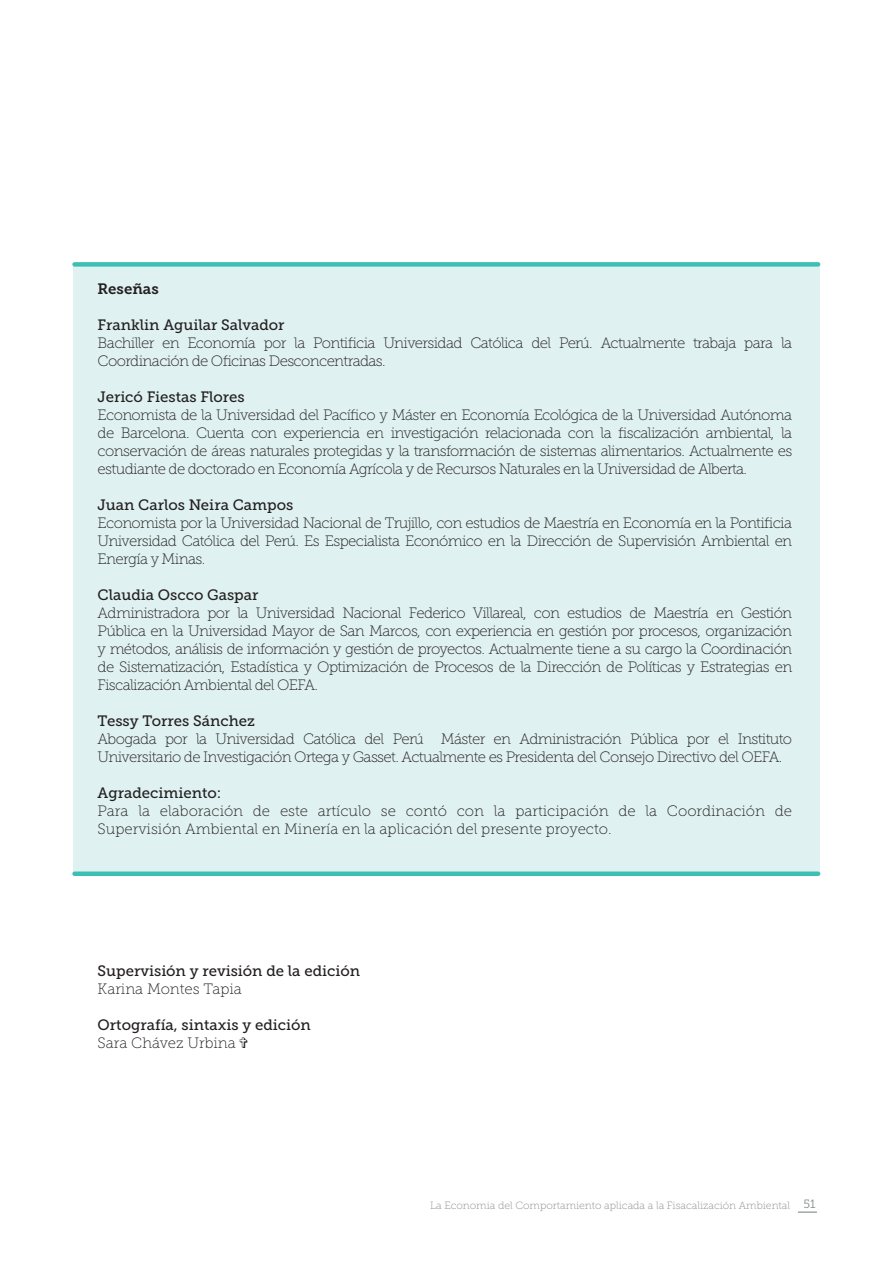
<style>
.page{position:relative;width:893px;height:1263px;background:#fff}
.page>*{position:absolute;margin:0;border:0;box-sizing:border-box;transform-origin:0 0}
.t1{font:15px/18px "Museo Slab 100";letter-spacing:-.04em;color:#231f20;text-align:justify}
.t2{font:15px "Museo Slab 500";color:#231f20}
.t3{font:15px/18px "Museo Slab 100";color:#231f20}
.t4{font:15px "Museo Slab 700";color:#231f20}
.t5{font:10.5px "Museo Slab 100";color:#87898c}
.s1{font-family:"Museo Slab 300";font-size:12px;color:#858889}
</style>
<div class="page">
<svg style="left:798px;top:1211px;width:19px;height:2px"></svg>
<div style="left:73px;top:265px;width:747px;height:608px;background:#dff1f0"></div>
<div style="left:75px;top:262px;width:743px;height:5px;background:#3ebfb5"></div>
<div style="left:75px;top:871px;width:743px;height:5px;background:#3ebfb5"></div>
<p class="t4" style="left:98px;top:280px;width:63px">Reseñas</p>
<p class="t2" style="left:98px;top:316px;width:188px">Franklin Aguilar Salvador</p>
<p class="t1" style="left:98px;top:334px;width:696px">Bachiller en Economía por la Pontificia Universidad Católica del Perú. Actualmente trabaja para la<br>Coordinación de Oficinas Desconcentradas.</p>
<p class="t2" style="left:98px;top:388px;width:149px">Jericó Fiestas Flores</p>
<p class="t1" style="left:98px;top:406px;width:696px">Economista de la Universidad del Pacífico y Máster en Economía Ecológica de la Universidad Autónoma de Barcelona. Cuenta con experiencia en investigación relacionada con la fiscalización ambiental, la conservación de áreas naturales protegidas y la transformación de sistemas alimentarios. Actualmente es estudiante de doctorado en Economía Agrícola y de Recursos Naturales en la Universidad de Alberta.</p>
<p class="t2" style="left:98px;top:496px;width:197px">Juan Carlos Neira Campos</p>
<p class="t1" style="left:98px;top:514px;width:696px">Economista por la Universidad Nacional de Trujillo, con estudios de Maestría en Economía en la Pontificia Universidad Católica del Perú. Es Especialista Económico en la Dirección de Supervisión Ambiental en Energía y Minas.</p>
<p class="t2" style="left:98px;top:586px;width:162px">Claudia Oscco Gaspar</p>
<p class="t1" style="left:98px;top:604px;width:696px">Administradora por la Universidad Nacional Federico Villareal, con estudios de Maestría en Gestión Pública en la Universidad Mayor de San Marcos, con experiencia en gestión por procesos, organización y métodos, análisis de información y gestión de proyectos. Actualmente tiene a su cargo la Coordinación de Sistematización, Estadística y Optimización de Procesos de la Dirección de Políticas y Estrategias en Fiscalización Ambiental del OEFA.</p>
<p class="t2" style="left:98px;top:712px;width:159px">Tessy Torres Sánchez</p>
<p class="t1" style="left:98px;top:730px;width:696px">Abogada por la Universidad Católica del Perú Máster en Administración Pública por el Instituto<br>Universitario de Investigación Ortega y Gasset. Actualmente es Presidenta del Consejo Directivo del OEFA.</p>
<p class="t2" style="left:98px;top:784px;width:125px">Agradecimiento:</p>
<p class="t3" style="left:98px;top:802px;width:696px">Para la elaboración de este artículo se contó con la participación de la Coordinación de<br>Supervisión Ambiental en Minería en la aplicación del presente proyecto.</p>
<p class="t2" style="left:98px;top:963px;width:264px">Supervisión y revisión de la edición</p>
<p class="t3" style="left:98px;top:980px;width:146px">Karina Montes Tapia</p>
<p class="t2" style="left:98px;top:1017px;width:215px">Ortografía, sintaxis y edición</p>
<p class="t3" style="left:98px;top:1034px;width:152px">Sara Chávez Urbina ✞</p>
<p class="t5" style="left:430px;top:1200px;width:387px">La Economia del Comportamiento aplicada a la Fisacalización Ambiental <span class="s1">51</span></p>
</div>
